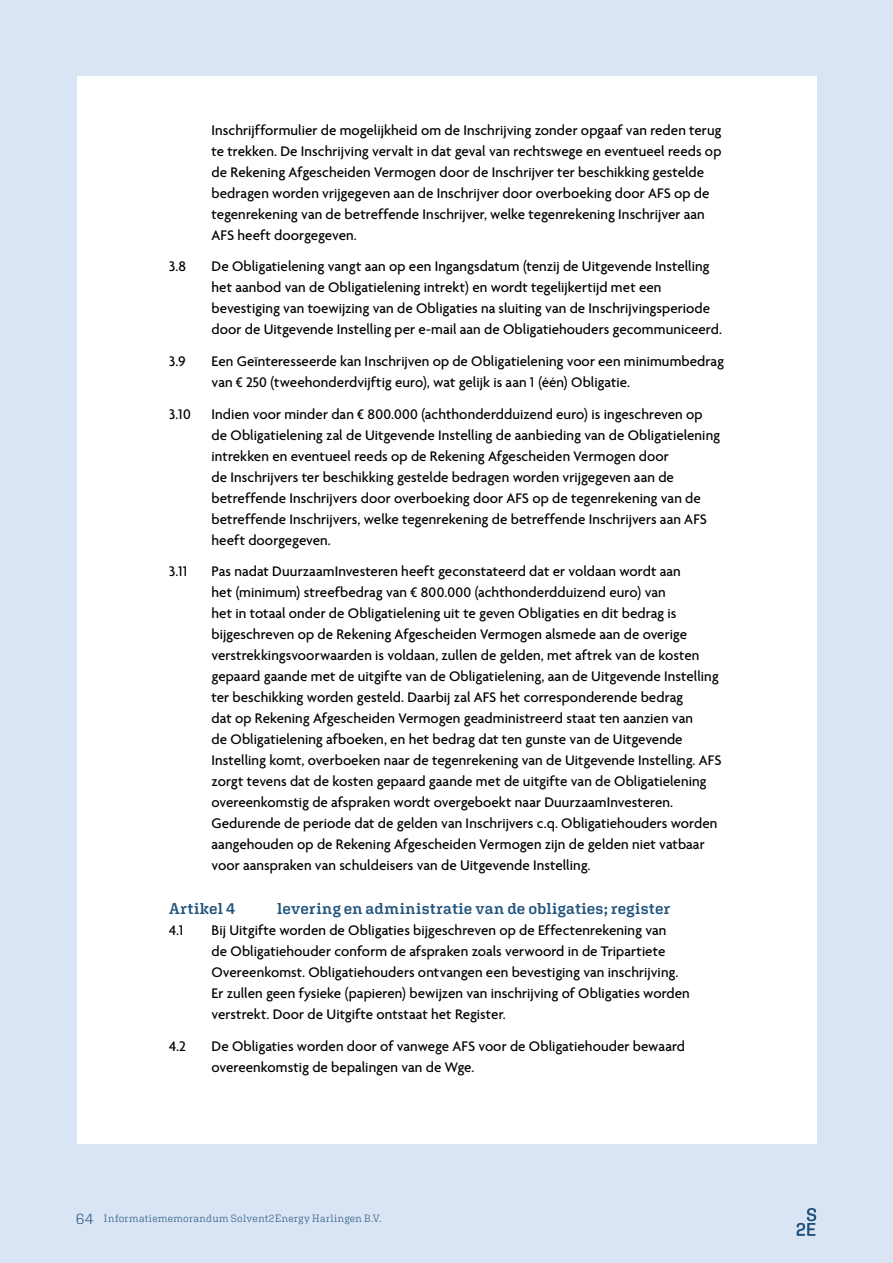
<style>
.page{position:relative;width:893px;height:1263px;background:#d9e4f5}
.page>*{position:absolute;margin:0;border:0;box-sizing:border-box;transform-origin:0 0}
.Bijlage_-_artikel_kopje{font:600 15.75px "Aglet Slab";letter-spacing:.015em;color:#20537c}
.Bijlage_-_Artikelen{font:500 15px/21px "Agenda One";letter-spacing:.005em;color:#000}
.t1{font:300 10.5px "Aglet Slab";letter-spacing:.03em;color:#20537c}
.s1{font-size:15px}
</style>
<div class="page">
<div style="left:77px;top:77px;width:739px;height:1067px;background:#fff"></div>
<svg style="left:797px;top:1208px;width:19px;height:28px"></svg>
<p class="Bijlage_-_Artikelen" style="left:212px;top:119px;width:511px">Inschrijfformulier de mogelijkheid om de Inschrijving zonder opgaaf van reden terug te trekken. De Inschrijving vervalt in dat geval van rechtswege en eventueel reeds op de Rekening Afgescheiden Vermogen door de Inschrijver ter beschikking gestelde bedragen worden vrijgegeven aan de Inschrijver door overboeking door AFS op de tegenrekening van de betreffende Inschrijver, welke tegenrekening Inschrijver aan AFS heeft doorgegeven.</p>
<p class="Bijlage_-_Artikelen" style="left:169px;top:256px;width:19px">3.8</p>
<p class="Bijlage_-_Artikelen" style="left:212px;top:256px;width:512px">De Obligatielening vangt aan op een Ingangsdatum (tenzij de Uitgevende Instelling het aanbod van de Obligatielening intrekt) en wordt tegelijkertijd met een bevestiging van toewijzing van de Obligaties na sluiting van de Inschrijvingsperiode door de Uitgevende Instelling per e-mail aan de Obligatiehouders gecommuniceerd.</p>
<p class="Bijlage_-_Artikelen" style="left:169px;top:351px;width:18px">3.9</p>
<p class="Bijlage_-_Artikelen" style="left:212px;top:351px;width:514px">Een Geïnteresseerde kan Inschrijven op de Obligatielening voor een minimumbedrag van € 250 (tweehonderdvijftig euro), wat gelijk is aan 1 (één) Obligatie.</p>
<p class="Bijlage_-_Artikelen" style="left:169px;top:403px;width:23px">3.10</p>
<p class="Bijlage_-_Artikelen" style="left:212px;top:403px;width:510px">Indien voor minder dan € 800.000 (achthonderdduizend euro) is ingeschreven op de Obligatielening zal de Uitgevende Instelling de aanbieding van de Obligatielening intrekken en eventueel reeds op de Rekening Afgescheiden Vermogen door<br>de Inschrijvers ter beschikking gestelde bedragen worden vrijgegeven aan de betreffende Inschrijvers door overboeking door AFS op de tegenrekening van de betreffende Inschrijvers, welke tegenrekening de betreffende Inschrijvers aan AFS heeft doorgegeven.</p>
<p class="Bijlage_-_Artikelen" style="left:169px;top:561px;width:20px">3.11</p>
<p class="Bijlage_-_Artikelen" style="left:212px;top:561px;width:511px">Pas nadat DuurzaamInvesteren heeft geconstateerd dat er voldaan wordt aan<br>het (minimum) streefbedrag van € 800.000 (achthonderdduizend euro) van<br>het in totaal onder de Obligatielening uit te geven Obligaties en dit bedrag is bijgeschreven op de Rekening Afgescheiden Vermogen alsmede aan de overige verstrekkingsvoorwaarden is voldaan, zullen de gelden, met aftrek van de kosten gepaard gaande met de uitgifte van de Obligatielening, aan de Uitgevende Instelling ter beschikking worden gesteld. Daarbij zal AFS het corresponderende bedrag<br>dat op Rekening Afgescheiden Vermogen geadministreerd staat ten aanzien van<br>de Obligatielening afboeken, en het bedrag dat ten gunste van de Uitgevende Instelling komt, overboeken naar de tegenrekening van de Uitgevende Instelling. AFS zorgt tevens dat de kosten gepaard gaande met de uitgifte van de Obligatielening overeenkomstig de afspraken wordt overgeboekt naar DuurzaamInvesteren.<br>Gedurende de periode dat de gelden van Inschrijvers c.q. Obligatiehouders worden aangehouden op de Rekening Afgescheiden Vermogen zijn de gelden niet vatbaar voor aanspraken van schuldeisers van de Uitgevende Instelling.</p>
<p class="Bijlage_-_artikel_kopje" style="left:169px;top:899px;width:68px">Artikel 4</p>
<p class="Bijlage_-_artikel_kopje" style="left:277px;top:899px;width:395px">levering en administratie van de obligaties; register</p>
<p class="Bijlage_-_Artikelen" style="left:169px;top:920px;width:16px">4.1</p>
<p class="Bijlage_-_Artikelen" style="left:212px;top:920px;width:480px">Bij Uitgifte worden de Obligaties bijgeschreven op de Effectenrekening van<br>de Obligatiehouder conform de afspraken zoals verwoord in de Tripartiete Overeenkomst. Obligatiehouders ontvangen een bevestiging van inschrijving.<br>Er zullen geen fysieke (papieren) bewijzen van inschrijving of Obligaties worden verstrekt. Door de Uitgifte ontstaat het Register.</p>
<p class="Bijlage_-_Artikelen" style="left:169px;top:1036px;width:18px">4.2</p>
<p class="Bijlage_-_Artikelen" style="left:212px;top:1036px;width:475px">De Obligaties worden door of vanwege AFS voor de Obligatiehouder bewaard overeenkomstig de bepalingen van de Wge.</p>
<p class="t1" style="left:76px;top:1212px;width:307px"><span class="s1">64</span> Informatiememorandum Solvent2Energy Harlingen B.V.</p>
</div>
